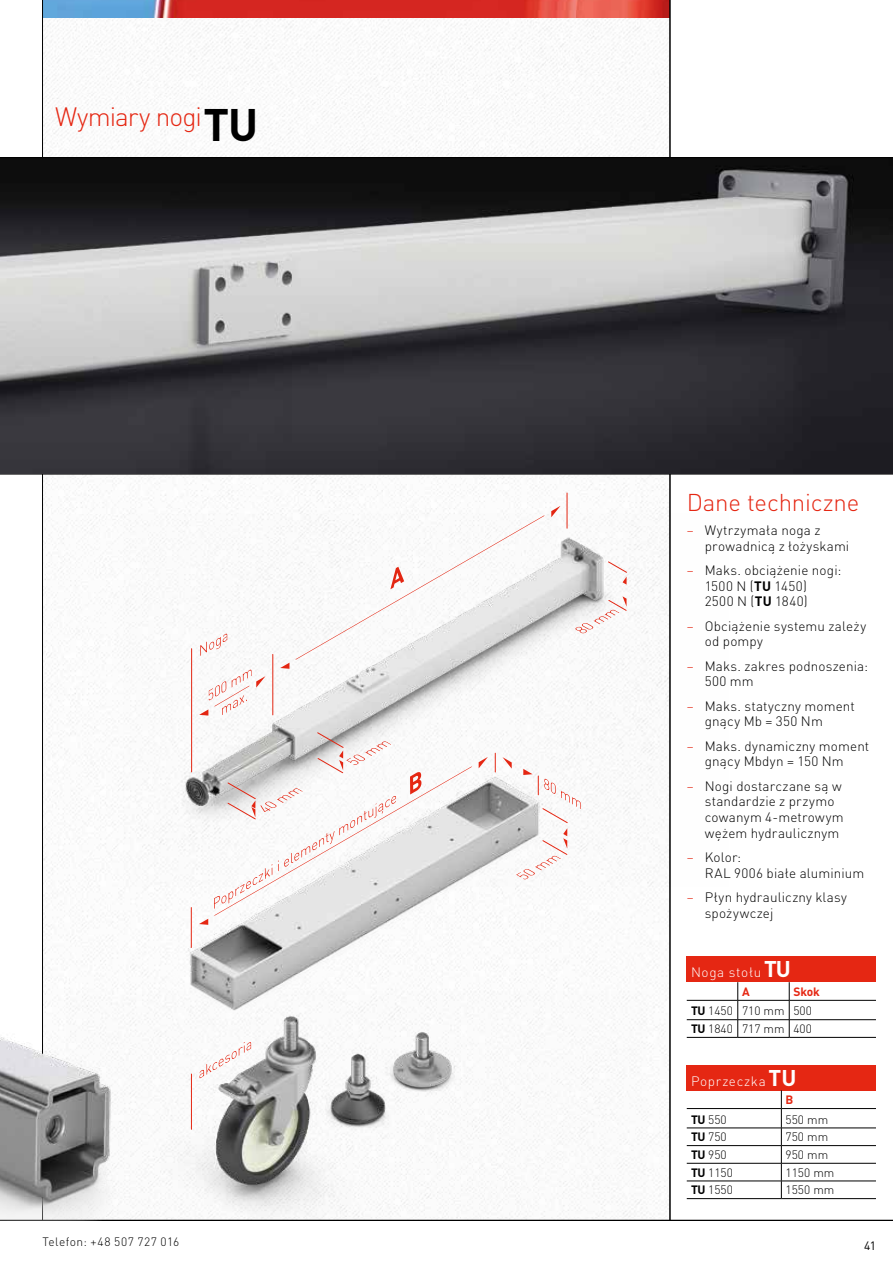
<style>
.page{position:relative;width:893px;height:1263px;background:#fff}
.page>*{position:absolute;margin:0;border:0;box-sizing:border-box;transform-origin:0 0}
.t1{font:300 26.25px "DIN Pro";letter-spacing:-.035em;color:#e52713}
.t2{font:300 24px "DIN Pro";letter-spacing:-.01em;color:#e52713}
.t3{font:300 13.5px/15.8px "DIN Pro";letter-spacing:.015em;color:#000}
.t4{font:300 13.5px "DIN Pro";letter-spacing:.05em;color:#fff}
.t5{font:300 12px/19.4px "DIN Pro";color:#000}
.t6{font:300 12px "DIN Pro";letter-spacing:.035em;color:#000}
.t7{font:12px "DIN Pro";color:#000}
.t8{font:700 12px "DIN Pro";color:#e52713}
.s1{font-weight:700;font-size:45px;color:#000}
.s2{color:#e52713}
.s3{font-weight:700}
.s4{font-weight:700;font-size:22.5px}
.s5{font-weight:700;color:#e52713}
</style>
<div class="page">
<img style="left:43px;top:17px;width:627px;height:140px">
<img style="left:43px;top:0;width:627px;height:17px">
<hr style="left:42px;top:0;width:1px;height:1220px;background:#000">
<hr style="left:670px;top:0;width:1px;height:1221px;background:#000">
<hr style="left:0;top:474px;width:893px;height:1px;background:#000">
<img style="left:0;top:158px;width:893px;height:316px">
<hr style="left:0;top:157px;width:893px;height:1px;background:#000">
<hr style="left:0;top:1220px;width:893px;height:1px;background:#000">
<img style="left:0;top:609px;width:123px;height:611px">
<div style="left:687px;top:957px;width:189px;height:25px;background:#e52713"></div>
<svg style="left:789px;top:982px;width:1px;height:55px"></svg>
<hr style="left:687px;top:1000px;width:51px;height:1px;background:#000">
<hr style="left:738px;top:1000px;width:51px;height:1px;background:#000">
<hr style="left:789px;top:1000px;width:87px;height:1px;background:#000">
<hr style="left:687px;top:1019px;width:51px;height:1px;background:#000">
<hr style="left:738px;top:1019px;width:51px;height:1px;background:#000">
<svg style="left:737px;top:982px;width:1px;height:55px"></svg>
<hr style="left:789px;top:1019px;width:87px;height:1px;background:#000">
<hr style="left:687px;top:1037px;width:51px;height:1px;background:#000">
<hr style="left:738px;top:1037px;width:51px;height:1px;background:#000">
<hr style="left:789px;top:1037px;width:87px;height:1px;background:#000">
<div style="left:687px;top:1065px;width:189px;height:25px;background:#e52713"></div>
<hr style="left:687px;top:1198px;width:94px;height:1px;background:#000">
<hr style="left:781px;top:1198px;width:95px;height:1px;background:#000">
<hr style="left:687px;top:1108px;width:94px;height:1px;background:#000">
<hr style="left:781px;top:1108px;width:95px;height:1px;background:#000">
<hr style="left:687px;top:1128px;width:94px;height:1px;background:#000">
<hr style="left:781px;top:1128px;width:95px;height:1px;background:#000">
<hr style="left:687px;top:1145px;width:94px;height:1px;background:#000">
<hr style="left:781px;top:1145px;width:95px;height:1px;background:#000">
<hr style="left:687px;top:1163px;width:94px;height:1px;background:#000">
<hr style="left:781px;top:1163px;width:95px;height:1px;background:#000">
<hr style="left:687px;top:1181px;width:94px;height:1px;background:#000">
<hr style="left:781px;top:1181px;width:95px;height:1px;background:#000">
<svg style="left:781px;top:1090px;width:1px;height:108px"></svg>
<img style="left:123px;top:514px;width:548px;height:373px">
<img style="left:66px;top:991px;width:581px;height:230px">
<img style="left:86px;top:750px;width:498px;height:353px">
<hr style="left:191px;top:649px;width:1px;height:123px;background:#e32612">
<svg style="left:280px;top:663px;width:9px;height:6px"></svg>
<svg style="left:551px;top:506px;width:9px;height:11px"></svg>
<svg style="left:296px;top:515px;width:248px;height:145px"></svg>
<hr style="left:272px;top:654px;width:1px;height:61px;background:#e32612">
<svg style="left:566px;top:492px;width:61px;height:142px"></svg>
<svg style="left:200px;top:633px;width:27px;height:23px"></svg>
<svg style="left:199px;top:669px;width:66px;height:47px"></svg>
<svg style="left:199px;top:1042px;width:52px;height:36px"></svg>
<hr style="left:191px;top:1074px;width:1px;height:55px;background:#e52713">
<svg style="left:199px;top:919px;width:9px;height:6px"></svg>
<svg style="left:479px;top:757px;width:9px;height:11px"></svg>
<svg style="left:495px;top:753px;width:1px;height:19px"></svg>
<hr style="left:191px;top:907px;width:1px;height:40px;background:#e52713">
<svg style="left:214px;top:732px;width:258px;height:184px"></svg>
<svg style="left:502px;top:757px;width:79px;height:122px"></svg>
<h1 class="t1" style="left:55px;top:96px;width:205px">Wymiary nogi<span class="s1">TU</span></h1>
<h2 class="t2" style="left:687px;top:483px;width:174px">Dane techniczne</h2>
<p class="t3" style="left:705px;top:521px;width:146px;text-indent:-18px"><span class="s2">–</span> Wytrzymała noga z prowadnicą z łożyskami</p>
<p class="t3" style="left:705px;top:561px;width:138px;text-indent:-18px"><span class="s2">–</span> Maks. obciążenie nogi:<br>1500 N (<span class="s3">TU</span> 1450)<br>2500 N (<span class="s3">TU</span> 1840)</p>
<p class="t3" style="left:705px;top:617px;width:163px;text-indent:-18px"><span class="s2">–</span> Obciążenie systemu zależy od pompy</p>
<p class="t3" style="left:705px;top:657px;width:165px;text-indent:-18px"><span class="s2">–</span> Maks. zakres podnoszenia:<br>500 mm</p>
<p class="t3" style="left:705px;top:697px;width:152px;text-indent:-18px"><span class="s2">–</span> Maks. statyczny moment gnący Mb = 350 Nm</p>
<p class="t3" style="left:687px;top:737px;width:184px;text-align:center"><span class="s2">–</span> Maks. dynamiczny moment gnący Mbdyn = 150 Nm</p>
<p class="t3" style="left:705px;top:777px;width:140px;text-indent:-18px"><span class="s2">–</span> Nogi dostarczane są w standardzie z przymo cowanym 4-metrowym wężem hydraulicznym</p>
<p class="t3" style="left:705px;top:848px;width:161px;text-indent:-18px"><span class="s2">–</span> Kolor:<br>RAL 9006 białe aluminium</p>
<p class="t3" style="left:705px;top:888px;width:144px;text-indent:-18px"><span class="s2">–</span> Płyn hydrauliczny klasy spożywczej</p>
<p class="t4" style="left:691px;top:962px;width:101px">Noga stołu<span class="s4">TU</span></p>
<p class="t8" style="left:742px;top:982px;width:9px">A</p>
<p class="t5" style="left:691px;top:981px;width:131px;text-indent:102px"><span class="s5">Skok<br></span><span class="s3">TU</span> 1450 710 mm 500</p>
<p class="t5" style="left:691px;top:1018px;width:122px"><span class="s3">TU</span> 1840 717 mm 400</p>
<p class="t4" style="left:691px;top:1070px;width:107px">Poprzeczka<span class="s4">TU</span></p>
<p class="t8" style="left:786px;top:1090px;width:9px">B</p>
<p class="t5" style="left:691px;top:1108px;width:37px"><span class="s3">TU</span> 550</p>
<p class="t5" style="left:786px;top:1108px;width:44px">550 mm</p>
<p class="t5" style="left:691px;top:1126px;width:37px"><span class="s3">TU</span> 750</p>
<p class="t5" style="left:786px;top:1126px;width:44px">750 mm</p>
<p class="t5" style="left:691px;top:1144px;width:37px"><span class="s3">TU</span> 950</p>
<p class="t5" style="left:786px;top:1144px;width:44px">950 mm</p>
<p class="t5" style="left:691px;top:1162px;width:43px"><span class="s3">TU</span> 1150</p>
<p class="t5" style="left:786px;top:1162px;width:50px">1150 mm</p>
<p class="t5" style="left:691px;top:1179px;width:43px"><span class="s3">TU</span> 1550</p>
<p class="t5" style="left:786px;top:1179px;width:50px">1550 mm</p>
<p class="t6" style="left:43px;top:1232px;width:138px">Telefon: +48 507 727 016</p>
<p class="t7" style="left:864px;top:1236px;width:13px">41</p>
</div>
